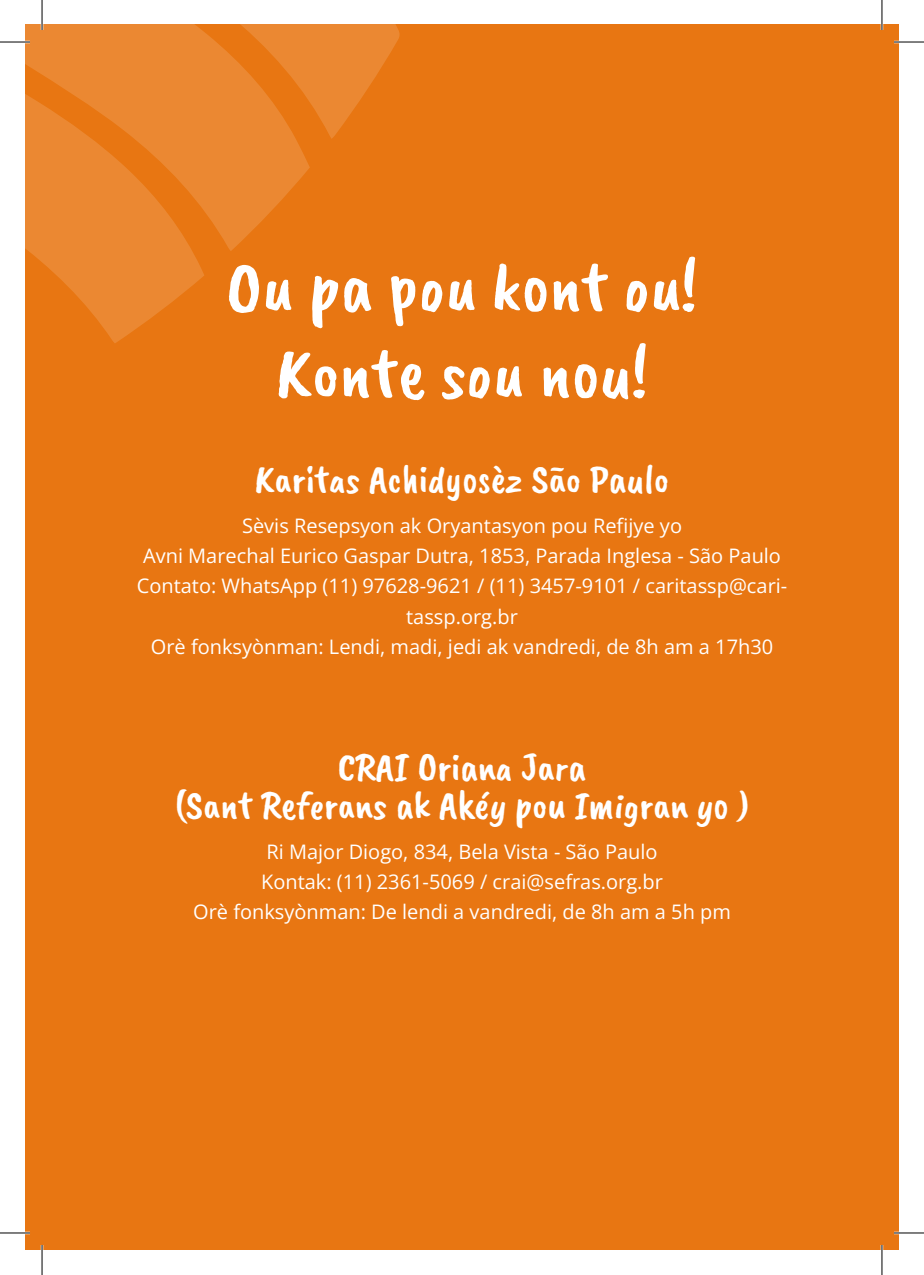
<style>
.page{position:relative;width:924px;height:1275px;background:#fff}
.page>*{position:absolute;margin:0;border:0;box-sizing:border-box;transform-origin:0 0}
.Titulo{font:72px/86.4px "Caveat Brush";color:#fff;text-align:center}
.subtitulo{font:40px/38px "Caveat Brush";color:#fff;text-align:center}
.texto{font:20px/30px "Open Sans";color:#fff;text-align:center}
</style>
<div class="page">
<div style="left:25px;top:25px;width:873px;height:1225px;background:#e87612"></div>
<svg style="left:204px;top:139px;width:106px;height:112px;fill:#eb8832"></svg>
<svg style="left:25px;top:139px;width:179px;height:204px;fill:#eb8832"></svg>
<svg style="left:25px;top:24px;width:375px;height:115px;fill:#eb8832"></svg>
<hr style="left:0;top:41px;width:30px;height:2px;background:#fff">
<hr style="left:893px;top:41px;width:30px;height:2px;background:#fff">
<hr style="left:0;top:1231px;width:30px;height:3px;background:#fff">
<hr style="left:893px;top:1231px;width:30px;height:3px;background:#fff">
<hr style="left:41px;top:0;width:2px;height:30px;background:#fff">
<hr style="left:41px;top:1245px;width:2px;height:30px;background:#fff">
<hr style="left:880px;top:0;width:2px;height:30px;background:#fff">
<hr style="left:880px;top:1245px;width:2px;height:30px;background:#fff">
<hr style="left:0;top:42px;width:30px;height:1px;background:#000">
<hr style="left:893px;top:42px;width:30px;height:1px;background:#000">
<hr style="left:0;top:1232px;width:30px;height:1px;background:#000">
<hr style="left:893px;top:1232px;width:30px;height:1px;background:#000">
<hr style="left:42px;top:0;width:1px;height:30px;background:#000">
<hr style="left:42px;top:1245px;width:1px;height:30px;background:#000">
<hr style="left:881px;top:0;width:1px;height:30px;background:#000">
<hr style="left:881px;top:1245px;width:1px;height:30px;background:#000">
<p class="Titulo" style="left:226px;top:245px;width:472px">Ou pa pou kont ou!<br>Konte sou nou!</p>
<p class="subtitulo" style="left:254px;top:461px;width:416px">Karitas Achidyosèz São Paulo</p>
<p class="texto" style="left:242px;top:511px;width:441px">Sèvis Resepsyon ak Oryantasyon pou Refijye yo</p>
<p class="texto" style="left:143px;top:541px;width:639px">Avni Marechal Eurico Gaspar Dutra, 1853, Parada Inglesa - São Paulo</p>
<p class="texto" style="left:137px;top:571px;width:651px">Contato: WhatsApp (11) 97628-9621 / (11) 3457-9101 / caritassp@cari&shy;tassp.org.br</p>
<p class="texto" style="left:151px;top:631px;width:623px">Orè fonksyònman: Lendi, madi, jedi ak vandredi, de 8h am a 17h30</p>
<p class="subtitulo" style="left:174px;top:748px;width:576px">CRAI Oriana Jara<br>(Sant Referans ak Akéy pou Imigran yo )</p>
<p class="texto" style="left:266px;top:836px;width:392px">Ri Major Diogo, 834, Bela Vista - São Paulo</p>
<p class="texto" style="left:261px;top:866px;width:403px">Kontak: (11) 2361-5069 / crai@sefras.org.br</p>
<p class="texto" style="left:193px;top:896px;width:539px">Orè fonksyònman: De lendi a vandredi, de 8h am a 5h pm</p>
</div>
